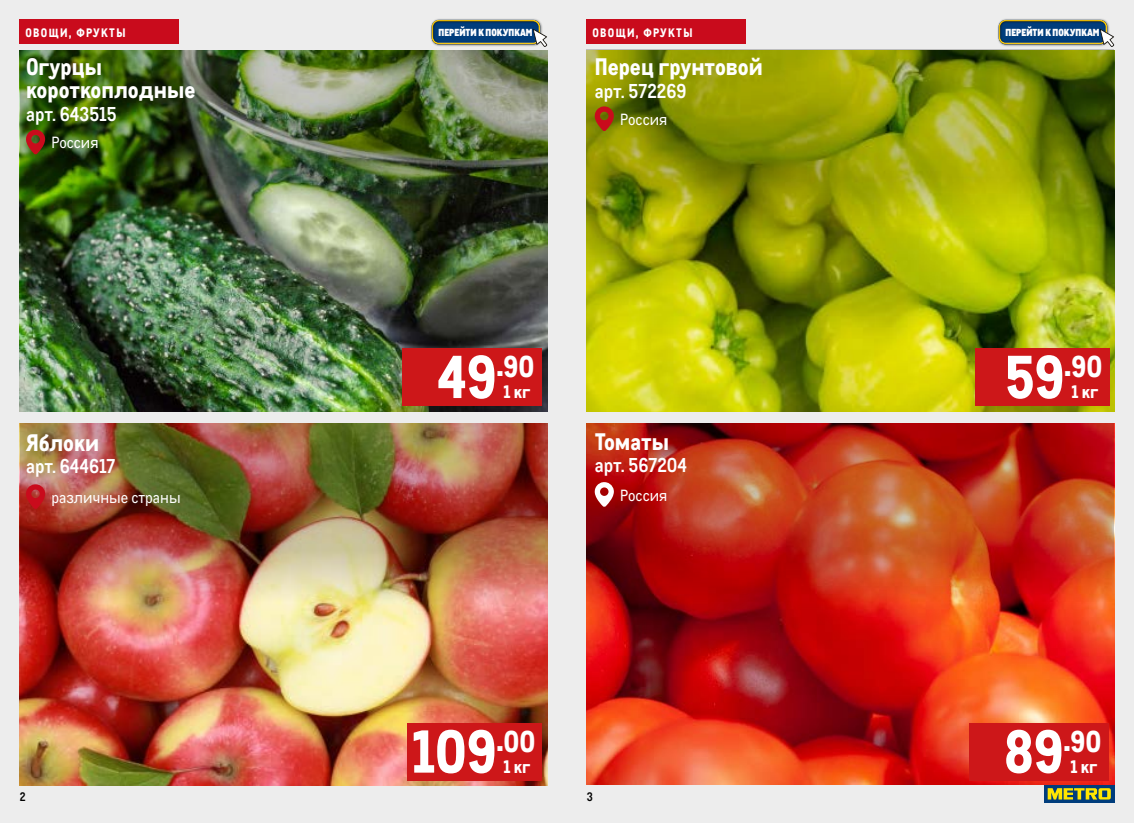
<style>
.page{position:relative;width:1134px;height:823px;background:#fff}
.page>*{position:absolute;margin:0;border:0;box-sizing:border-box;transform-origin:0 0}
.t1{font:800 58.8px "CA Metro";color:#fff}
.t2{font:800 23.2px/23.2px "CA Metro";color:#fff}
.t3{font:700 19.5px "CA Metro";color:#fff}
.t4{font:800 17.6px "CA Metro";color:#fff}
.t5{font:15.8px "CA Metro";color:#fff}
.t6{font:800 12px "CA Metro";letter-spacing:.11em;color:#fff}
.t7{font:700 12px "CA Metro";color:#000}
.t8{font:900 9.9px "CA Metro";color:#fff}
</style>
<div class="page">
<div style="left:0;top:0;width:567px;height:822px;background:#ededed"></div>
<div style="left:567px;top:0;width:567px;height:822px;background:#ededed"></div>
<div style="left:1044px;top:784px;width:70px;height:18px;background:linear-gradient(to right,#003d7c,#003d7c)"></div>
<svg style="left:1048px;top:787px;width:63px;height:12px"></svg>
<div style="left:20px;top:20px;width:159px;height:24px;background:#c90b1c"></div>
<div style="left:587px;top:20px;width:159px;height:24px;background:#c90b1c"></div>
<img style="left:20px;top:212px;width:527px;height:199px">
<img style="left:587px;top:236px;width:527px;height:175px">
<img style="left:587px;top:609px;width:527px;height:174px">
<div style="left:997px;top:18px;width:113px;height:29px;background:#c4c4c4"></div>
<div style="left:993px;top:15px;width:117px;height:29px;background:#fff;opacity:.75"></div>
<div style="left:996px;top:20px;width:116px;height:25px;background:#000;opacity:.75"></div>
<svg style="left:1100px;top:29px;width:14px;height:18px"></svg>
<div style="left:430px;top:18px;width:113px;height:29px;background:#c4c4c4"></div>
<div style="left:426px;top:15px;width:117px;height:29px;background:#fff;opacity:.75"></div>
<div style="left:429px;top:20px;width:116px;height:25px;background:#000;opacity:.75"></div>
<svg style="left:533px;top:29px;width:14px;height:18px"></svg>
<img style="left:20px;top:609px;width:527px;height:175px">
<div style="left:407px;top:722px;width:134px;height:58px;background:#cd1719"></div>
<div style="left:975px;top:348px;width:134px;height:57px;background:#cd1719"></div>
<div style="left:969px;top:722px;width:139px;height:58px;background:#cd1719"></div>
<svg style="left:587px;top:50px;width:527px;height:186px;background:#8a9407"></svg>
<svg style="left:587px;top:423px;width:527px;height:186px;background:#ba2e18"></svg>
<img style="left:20px;top:423px;width:527px;height:186px">
<svg style="left:594px;top:106px;width:20px;height:25px"></svg>
<svg style="left:26px;top:483px;width:19px;height:26px"></svg>
<svg style="left:594px;top:481px;width:20px;height:25px"></svg>
<img style="left:20px;top:50px;width:527px;height:162px">
<div style="left:402px;top:348px;width:139px;height:57px;background:#cd1719"></div>
<svg style="left:26px;top:129px;width:19px;height:25px"></svg>
<p class="t6" style="left:26px;top:22px;width:101px">ОВОЩИ, ФРУКТЫ</p>
<p class="t8" style="left:438px;top:24px;width:96px">ПЕРЕЙТИ К ПОКУПКАМ</p>
<p class="t6" style="left:592px;top:22px;width:101px">ОВОЩИ, ФРУКТЫ</p>
<p class="t8" style="left:1005px;top:24px;width:96px">ПЕРЕЙТИ К ПОКУПКАМ</p>
<p class="t2" style="left:26px;top:53px;width:171px">Огурцы короткоплодные</p>
<p class="t3" style="left:26px;top:99px;width:92px">арт. 643515</p>
<p class="t5" style="left:52px;top:131px;width:49px">Россия</p>
<p class="t2" style="left:26px;top:428px;width:75px">Яблоки</p>
<p class="t3" style="left:26px;top:451px;width:91px">арт. 644617</p>
<p class="t5" style="left:52px;top:486px;width:131px">различные страны</p>
<p class="t2" style="left:595px;top:53px;width:169px">Перец грунтовой</p>
<p class="t3" style="left:595px;top:76px;width:93px">арт. 572269</p>
<p class="t5" style="left:620px;top:108px;width:49px">Россия</p>
<h1 class="t1" style="left:437px;top:328px;width:99px">49<sup>.</sup><sup>90</sup></h1>
<p class="t4" style="left:504px;top:377px;width:29px">1 кг</p>
<p class="t2" style="left:595px;top:427px;width:76px">Томаты</p>
<p class="t3" style="left:595px;top:450px;width:94px">арт. 567204</p>
<p class="t5" style="left:620px;top:483px;width:49px">Россия</p>
<h1 class="t1" style="left:412px;top:702px;width:125px">109<sup>.</sup><sup>00</sup></h1>
<p class="t4" style="left:504px;top:751px;width:29px">1 кг</p>
<p class="t7" style="left:20px;top:787px;width:7px">2</p>
<p class="t7" style="left:587px;top:787px;width:8px">3</p>
<h1 class="t1" style="left:1005px;top:328px;width:99px">59<sup>.</sup><sup>90</sup></h1>
<p class="t4" style="left:1071px;top:377px;width:29px">1 кг</p>
<h1 class="t1" style="left:1004px;top:702px;width:99px">89<sup>.</sup><sup>90</sup></h1>
<p class="t4" style="left:1070px;top:751px;width:29px">1 кг</p>
</div>
